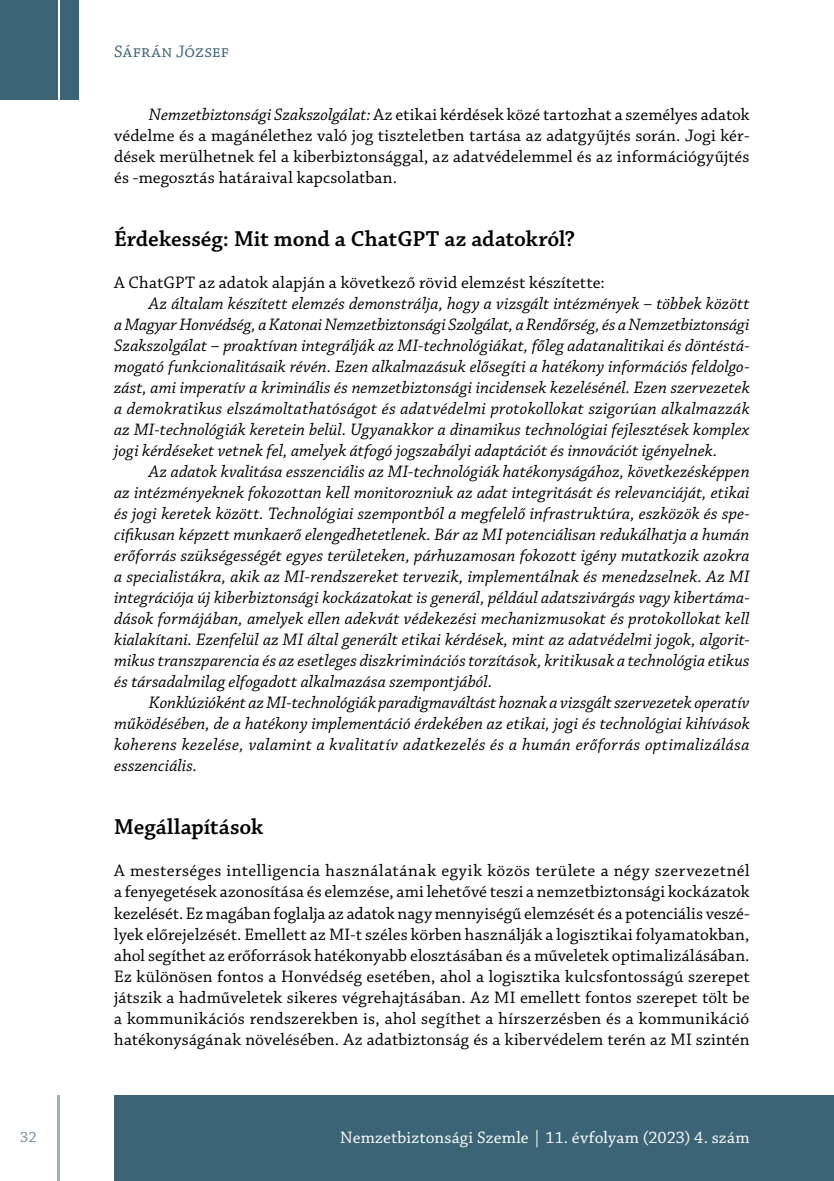
<style>
.page{position:relative;width:834px;height:1181px;background:#fff}
.page>*{position:absolute;margin:0;border:0;box-sizing:border-box;transform-origin:0 0}
.t1{font:600 22.75px "Chaparral Pro";letter-spacing:-.005em;color:#000}
.t2{font:italic 17.5px/21px "Chaparral Pro";letter-spacing:.01em;color:#000;text-align:justify}
.t3{font:17.5px/21px "Chaparral Pro";letter-spacing:.01em;color:#000;text-align:justify}
.t4{font:17.5px "Chaparral Pro";letter-spacing:.005em;color:#fff}
.t5{font:17.5px "Chaparral Pro";letter-spacing:.01em;color:#3b6476}
.t6{font:15.75px "Chaparral Pro";color:#778c9b}
.s1{font-style:italic}
</style>
<div class="page">
<hr style="left:57px;top:1095px;width:3px;height:86px;background:#3b6476">
<div style="left:114px;top:1095px;width:719px;height:86px;background:#3b6476"></div>
<div style="left:0;top:0;width:57px;height:99px;background:#3b6476"></div>
<div style="left:60px;top:0;width:18px;height:99px;background:#3b6476"></div>
<p class="t5" style="left:114px;top:42px;width:116px">Sáfrán József</p>
<p class="t3" style="left:114px;top:105px;width:637px;text-indent:35px"><span class="s1">Nemzetbiztonsági Szakszolgálat:</span> Az etikai kérdések közé tartozhat a személyes adatok védelme és a magánélethez való jog tiszteletben tartása az adatgyűjtés során. Jogi kér&shy;dések merülhetnek fel a kiberbiztonsággal, az adatvédelemmel és az információgyűjtés és -megosztás határaival kapcsolatban.</p>
<h1 class="t1" style="left:114px;top:226px;width:462px">Érdekesség: Mit mond a ChatGPT az adatokról?</h1>
<p class="t3" style="left:114px;top:273px;width:492px">A ChatGPT az adatok alapján a következő rövid elemzést készítette:</p>
<p class="t2" style="left:114px;top:294px;width:636px;text-indent:35px">Az általam készített elemzés demonstrálja, hogy a vizsgált intézmények – többek között a Magyar Honvédség, a Katonai Nemzetbiztonsági Szolgálat, a Rendőrség, és a Nemzetbiztonsági Szakszolgálat – proaktívan integrálják az MI-technológiákat, főleg adatanalitikai és döntéstá&shy;mogató funkcionalitásaik révén. Ezen alkalmazásuk elősegíti a hatékony információs feldolgo&shy;zást, ami imperatív a kriminális és nemzetbiztonsági incidensek kezelésénél. Ezen szervezetek a demokratikus elszámoltathatóságot és adatvédelmi protokollokat szigorúan alkalmazzák az MI-technológiák keretein belül. Ugyanakkor a dinamikus technológiai fejlesztések komplex jogi kérdéseket vetnek fel, amelyek átfogó jogszabályi adaptációt és innovációt igényelnek.</p>
<p class="t2" style="left:114px;top:462px;width:637px;text-indent:35px">Az adatok kvalitása esszenciális az MI-technológiák hatékonyságához, következésképpen az intézményeknek fokozottan kell monitorozniuk az adat integritását és relevanciáját, etikai és jogi keretek között. Technológiai szempontból a megfelelő infrastruktúra, eszközök és spe&shy;cifikusan képzett munkaerő elengedhetetlenek. Bár az MI potenciálisan redukálhatja a humán erőforrás szükségességét egyes területeken, párhuzamosan fokozott igény mutatkozik azokra a specialistákra, akik az MI-rendszereket tervezik, implementálnak és menedzselnek. Az MI integrációja új kiberbiztonsági kockázatokat is generál, például adatszivárgás vagy kibertáma&shy;dások formájában, amelyek ellen adekvát védekezési mechanizmusokat és protokollokat kell kialakítani. Ezenfelül az MI által generált etikai kérdések, mint az adatvédelmi jogok, algorit&shy;mikus transzparencia és az esetleges diszkriminációs torzítások, kritikusak a technológia etikus és társadalmilag elfogadott alkalmazása szempontjából.</p>
<p class="t2" style="left:114px;top:693px;width:637px;text-indent:35px">Konklúzióként az MI-technológiák paradigmaváltást hoznak a vizsgált szervezetek operatív működésében, de a hatékony implementáció érdekében az etikai, jogi és technológiai kihívások koherens kezelése, valamint a kvalitatív adatkezelés és a humán erőforrás optimalizálása esszenciális.</p>
<h1 class="t1" style="left:114px;top:814px;width:151px">Megállapítások</h1>
<p class="t3" style="left:114px;top:861px;width:636px">A mesterséges intelligencia használatának egyik közös területe a négy szervezetnél a fenyegetések azonosítása és elemzése, ami lehetővé teszi a nemzetbiztonsági kockázatok kezelését. Ez magában foglalja az adatok nagy mennyiségű elemzését és a potenciális veszé&shy;lyek előrejelzését. Emellett az MI-t széles körben használják a logisztikai folyamatokban, ahol segíthet az erőforrások hatékonyabb elosztásában és a műveletek optimalizálásában.<br>Ez különösen fontos a Honvédség esetében, ahol a logisztika kulcsfontosságú szerepet játszik a hadműveletek sikeres végrehajtásában. Az MI emellett fontos szerepet tölt be a kommunikációs rendszerekben is, ahol segíthet a hírszerzésben és a kommunikáció hatékonyságának növelésében. Az adatbiztonság és a kibervédelem terén az MI szintén</p>
<p class="t6" style="left:20px;top:1128px;width:18px">32</p>
<p class="t4" style="left:340px;top:1127px;width:411px">Nemzetbiztonsági Szemle | 11. évfolyam (2023) 4. szám</p>
</div>
